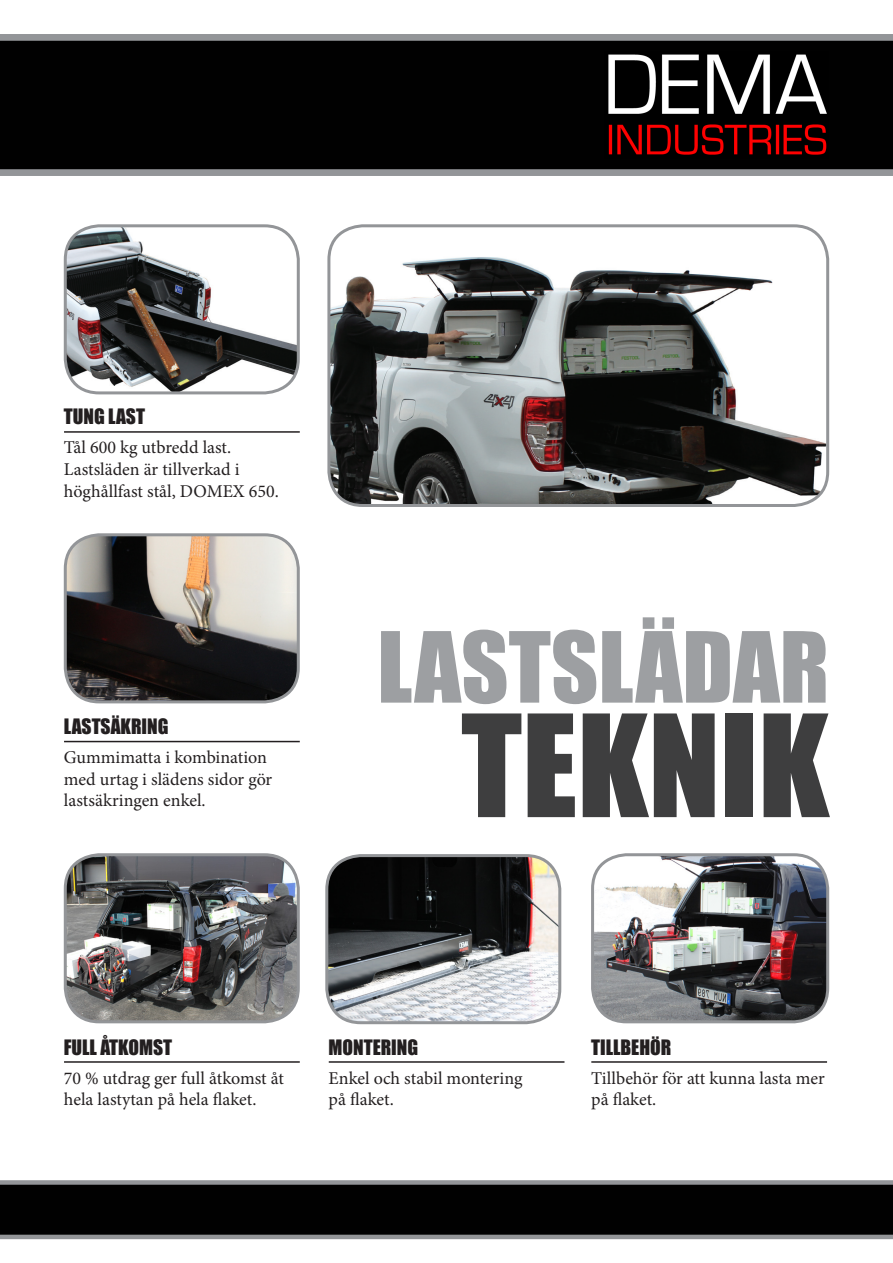
<style>
.page{position:relative;width:893px;height:1263px;background:#fff}
.page>*{position:absolute;margin:0;border:0;box-sizing:border-box;transform-origin:0 0}
.t1{font:131.1px "Impact";color:#3e3e3f}
.t2{font:90.45px "Impact";color:#9d9fa2}
.t3{font:19.5px "Impact";color:#231f20}
.t4{font:18px/21.6px "Minion Pro";color:#231f20}
</style>
<div class="page">
<svg style="left:0;top:34px;width:893px;height:142px"></svg>
<svg style="left:0;top:1180px;width:893px;height:59px"></svg>
<img style="left:607px;top:54px;width:218px;height:102px">
<img style="left:609px;top:55px;width:216px;height:59px">
<img style="left:609px;top:124px;width:216px;height:30px">
<div style="left:604px;top:51px;width:224px;height:108px;border:2px solid #000"></div>
<img style="left:331px;top:257px;width:495px;height:248px">
<div style="left:327px;top:224px;width:502px;height:283px;border:3px solid #939598;border-radius:34px"></div>
<img style="left:65px;top:857px;width:233px;height:165px">
<div style="left:64px;top:853px;width:236px;height:170px;border:3px solid #939598;border-radius:34px"></div>
<img style="left:329px;top:856px;width:231px;height:167px">
<div style="left:325px;top:854px;width:236px;height:170px;border:3px solid #939598;border-radius:34px"></div>
<img style="left:65px;top:537px;width:233px;height:165px">
<div style="left:64px;top:533px;width:236px;height:170px;border:3px solid #939598;border-radius:34px"></div>
<img style="left:593px;top:855px;width:235px;height:167px">
<div style="left:591px;top:853px;width:238px;height:170px;border:3px solid #939598;border-radius:34px"></div>
<img style="left:65px;top:228px;width:233px;height:165px">
<div style="left:64px;top:224px;width:236px;height:170px;border:3px solid #939598;border-radius:34px"></div>
<hr style="left:64px;top:431px;width:236px;height:2px;background:#231f20">
<hr style="left:64px;top:741px;width:236px;height:1px;background:#231f20">
<hr style="left:64px;top:1061px;width:236px;height:2px;background:#231f20">
<hr style="left:591px;top:1061px;width:236px;height:2px;background:#231f20">
<hr style="left:329px;top:1061px;width:235px;height:2px;background:#231f20">
<p class="t3" style="left:64px;top:402px;width:83px">TUNG LAST</p>
<p class="t4" style="left:64px;top:437px;width:169px">Tål 600 kg utbredd last.</p>
<p class="t4" style="left:64px;top:459px;width:177px">Lastsläden är tillverkad i</p>
<p class="t4" style="left:64px;top:480px;width:216px">höghållfast stål, DOMEX 650.</p>
<p class="t3" style="left:64px;top:711px;width:106px">LASTSÄKRING</p>
<p class="t4" style="left:64px;top:747px;width:210px">Gummimatta i kombination med urtag i slädens sidor gör lastsäkringen enkel.</p>
<p class="t2" style="left:377px;top:597px;width:453px">LASTSLÄDAR</p>
<p class="t1" style="left:461px;top:664px;width:370px">TEKNIK</p>
<p class="t3" style="left:64px;top:1032px;width:110px">FULL ÅTKOMST</p>
<p class="t4" style="left:64px;top:1067px;width:221px">70 % utdrag ger full åtkomst åt hela lastytan på hela flaket.</p>
<p class="t3" style="left:328px;top:1032px;width:91px">MONTERING</p>
<p class="t4" style="left:329px;top:1067px;width:195px">Enkel och stabil montering</p>
<p class="t4" style="left:329px;top:1089px;width:67px">på flaket.</p>
<p class="t3" style="left:591px;top:1032px;width:82px">TILLBEHÖR</p>
<p class="t4" style="left:591px;top:1067px;width:235px">Tillbehör för att kunna lasta mer på flaket.</p>
</div>
